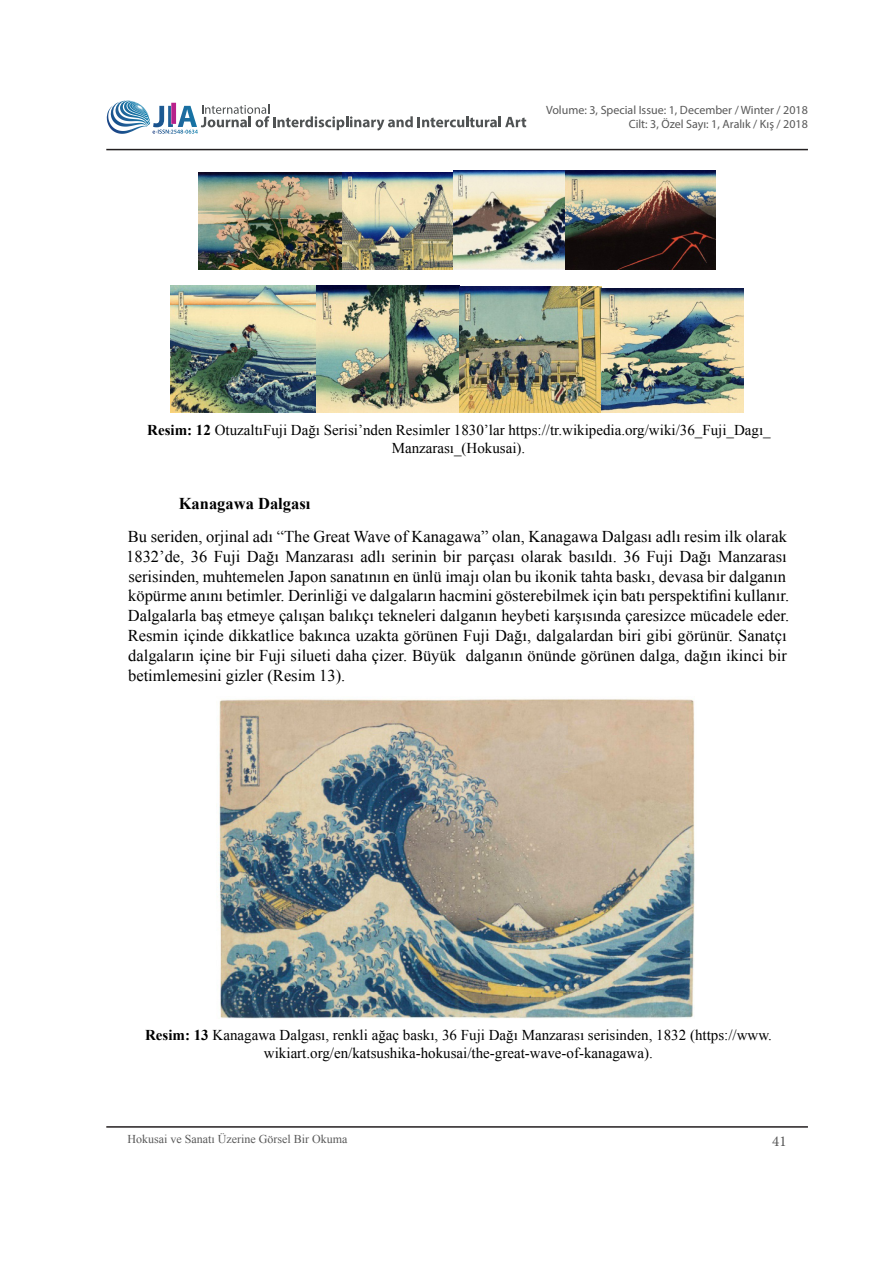
<style>
.page{position:relative;width:893px;height:1263px;background:#fff}
.page>*{position:absolute;margin:0;border:0;box-sizing:border-box;transform-origin:0 0}
.t1{font:16.5px/19.8px "Times New Roman";color:#000}
.t2{font:700 16.5px "Times New Roman";color:#000}
.t3{font:15px/18px "Times New Roman";color:#000;text-align:center}
.t4{font:15px "Minion Pro";color:#585858}
.t5{font:12px/14.4px "Myriad Pro";color:#585858;text-align:right}
.t6{font:12px "Times New Roman";color:#585858}
.s1{font-weight:700}
</style>
<div class="page">
<hr style="left:106px;top:1126px;width:702px;height:2px;background:#231f20">
<hr style="left:106px;top:149px;width:702px;height:1px;background:#231f20">
<svg style="left:106px;top:100px;width:420px;height:34px"></svg>
<img style="left:199px;top:170px;width:516px;height:99px">
<img style="left:171px;top:285px;width:431px;height:128px">
<img style="left:602px;top:288px;width:142px;height:125px">
<img style="left:219px;top:699px;width:476px;height:320px">
<p class="t5" style="left:546px;top:102px;width:263px">Volume: 3, Special Issue: 1, December / Winter / 2018<br>Cilt: 3, Özel Sayı: 1, Aralık / Kış / 2018</p>
<p class="t3" style="left:147px;top:421px;width:625px"><span class="s1">Resim: 12</span> OtuzaltıFuji Dağı Serisi’nden Resimler 1830’lar https://tr.wikipedia.org/wiki/36_Fuji_Dagı_<br>Manzarası_(Hokusai).</p>
<p class="t2" style="left:179px;top:492px;width:133px">Kanagawa Dalgası</p>
<p class="t1" style="left:126px;top:526px;width:664px">Bu seriden, orjinal adı “The Great Wave of Kanagawa” olan, Kanagawa Dalgası adlı resim ilk olarak 1832’de, 36 Fuji Dağı Manzarası adlı serinin bir parçası olarak basıldı. 36 Fuji Dağı Manzarası serisinden, muhtemelen Japon sanatının en ünlü imajı olan bu ikonik tahta baskı, devasa bir dalganın köpürme anını betimler. Derinliği ve dalgaların hacmini gösterebilmek için batı perspektifini kullanır.<br>Dalgalarla baş etmeye çalışan balıkçı tekneleri dalganın heybeti karşısında çaresizce mücadele eder.<br>Resmin içinde dikkatlice bakınca uzakta görünen Fuji Dağı, dalgalardan biri gibi görünür. Sanatçı dalgaların içine bir Fuji silueti daha çizer. Büyük dalganın önünde görünen dalga, dağın ikinci bir betimlemesini gizler (Resim 13).</p>
<p class="t3" style="left:145px;top:1026px;width:628px"><span class="s1">Resim: 13</span> Kanagawa Dalgası, renkli ağaç baskı, 36 Fuji Dağı Manzarası serisinden, 1832 (https://www. wikiart.org/en/katsushika-hokusai/the-great-wave-of-kanagawa).</p>
<p class="t6" style="left:128px;top:1131px;width:221px">Hokusai ve Sanatı Üzerine Görsel Bir Okuma</p>
<p class="t4" style="left:772px;top:1131px;width:16px">41</p>
</div>
